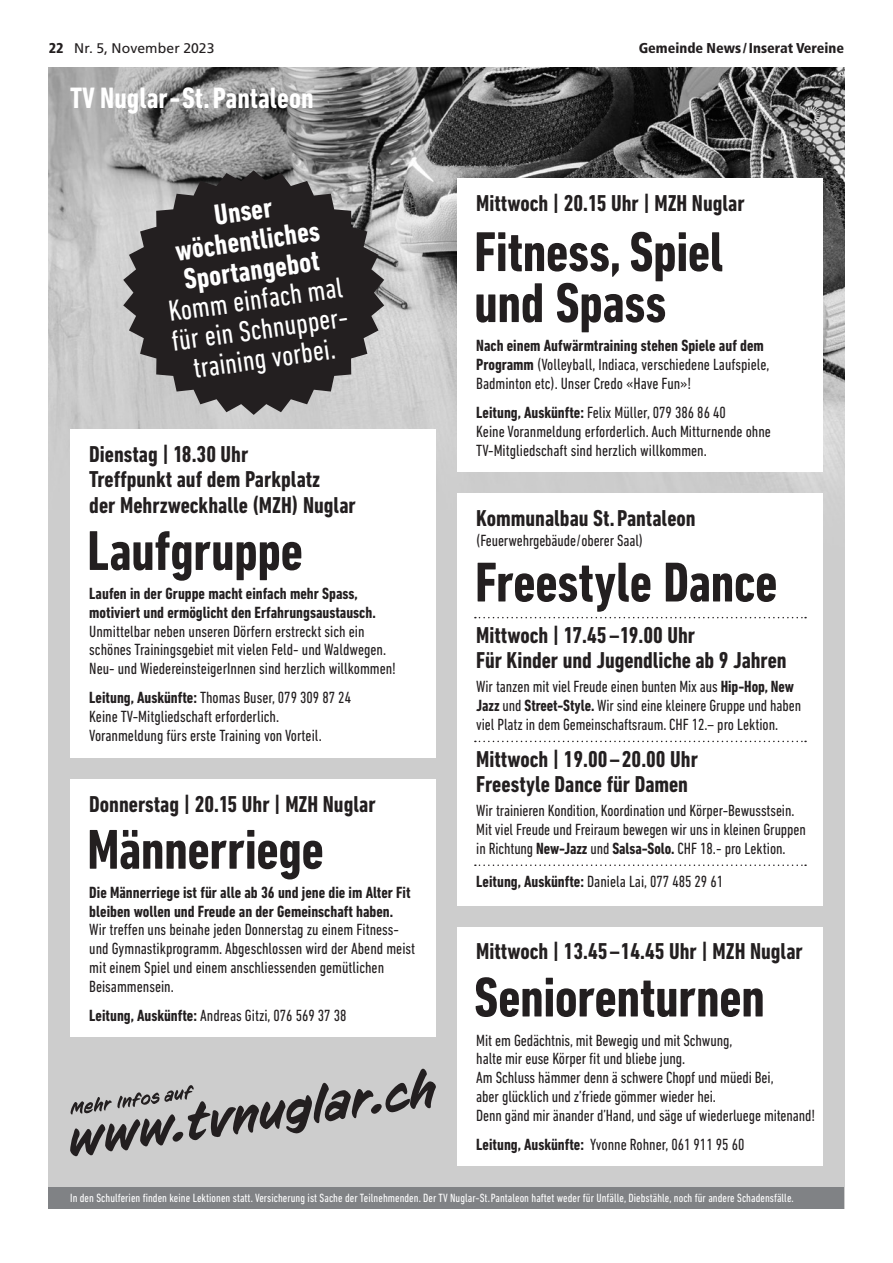
<style>
.page{position:relative;width:893px;height:1263px;background:#fff}
.page>*{position:absolute;margin:0;border:0;box-sizing:border-box;transform-origin:0 0}
.t1{font:700 condensed 57px/51px "DIN Next LT Pro";letter-spacing:-.01em;color:#231f20}
.t2{font:700 condensed 30px "DIN Next LT Pro";color:#fff}
.t3{font:condensed 29.7px/29.7px "DIN Next LT Pro";color:#fff;text-align:center}
.t4{font:700 condensed 29.7px/29.7px "DIN Next LT Pro";color:#fff;text-align:center}
.t5{font:700 condensed 23.4px/25.5px "DIN Next LT Pro";color:#231f20}
.t6{font:condensed 16.5px/18.8px "DIN Next LT Pro";color:#231f20}
.t7{font:700 condensed 16.5px/18.8px "DIN Next LT Pro";color:#231f20}
.t8{font:900 condensed 14.25px "Frutiger LT Std";color:#231f20}
.t9{font:13.95px "Frutiger LT Std";letter-spacing:.005em;color:#231f20}
.t10{font:condensed 12.15px "DIN Next LT Pro";letter-spacing:.005em;color:#fff}
.s1{font-weight:900;font-stretch:condensed;font-size:14.25px}
.s2{font-weight:700}
</style>
<div class="page">
<img style="left:49px;top:67px;width:795px;height:1120px">
<div style="left:70px;top:429px;width:366px;height:329px;background:#fff"></div>
<div style="left:457px;top:179px;width:366px;height:293px;background:#fff"></div>
<svg style="left:70px;top:1064px;width:367px;height:94px;background:#aeadad"></svg>
<div style="left:49px;top:1187px;width:795px;height:22px;background:#808285"></div>
<div style="left:70px;top:779px;width:366px;height:257px;background:#fff"></div>
<div style="left:457px;top:927px;width:366px;height:239px;background:#fff"></div>
<svg style="left:123px;top:170px;width:261px;height:245px;background:#4c4a4a"></svg>
<div style="left:457px;top:493px;width:366px;height:413px;background:#fff"></div>
<svg style="left:475px;top:617px;width:331px;height:1px"></svg>
<svg style="left:475px;top:741px;width:331px;height:1px"></svg>
<svg style="left:475px;top:864px;width:331px;height:2px"></svg>
<p class="t9" style="left:49px;top:40px;width:167px"><span class="s1">22</span> Nr. 5, November 2023</p>
<p class="t8" style="left:639px;top:40px;width:207px">Gemeinde News /Inserat Vereine</p>
<h2 class="t2" style="left:70px;top:80px;width:245px">TV Nuglar-St.Pantaleon</h2>
<h3 class="t4" style="left:169px;top:206px;width:147px;rotate:-8deg">Unser wöchentliches<br>Sportangebot</h3>
<h3 class="t3" style="left:166px;top:297px;width:180px;rotate:-8deg">Komm einfach mal für ein Schnupper&shy;training vorbei.</h3>
<h3 class="t5" style="left:89px;top:441px;width:268px">Dienstag | 18.30 Uhr<br>Treffpunkt auf dem Parkplatz<br>der Mehrzweckhalle (MZH) Nuglar</h3>
<h1 class="t1" style="left:87px;top:525px;width:217px">Laufgruppe</h1>
<p class="t7" style="left:89px;top:584px;width:288px">Laufen in der Gruppe macht einfach mehr Spass, motiviert und ermöglicht den Erfahrungsaustausch.</p>
<p class="t6" style="left:89px;top:622px;width:308px">Unmittelbar neben unseren Dörfern erstreckt sich ein schönes Trainingsgebiet mit vielen Feld- und Waldwegen.<br>Neu- und WiedereinsteigerInnen sind herzlich willkommen!</p>
<p class="t6" style="left:89px;top:688px;width:263px"><span class="s2">Leitung, Auskünfte:</span> Thomas Buser, 079 309 87 24<br>Keine TV-Mitgliedschaft erforderlich.<br>Voranmeldung fürs erste Training von Vorteil.</p>
<h3 class="t5" style="left:89px;top:791px;width:288px">Donnerstag | 20.15 Uhr | MZH Nuglar</h3>
<h1 class="t1" style="left:87px;top:824px;width:238px">Männerriege</h1>
<p class="t7" style="left:89px;top:883px;width:323px">Die Männerriege ist für alle ab 36 und jene die im Alter Fit bleiben wollen und Freude an der Gemeinschaft haben.</p>
<p class="t6" style="left:89px;top:920px;width:327px">Wir treffen uns beinahe jeden Donnerstag zu einem Fitness&shy;und Gymnastikprogramm. Abgeschlossen wird der Abend meist mit einem Spiel und einem anschliessenden gemütlichen Beisammensein.</p>
<p class="t6" style="left:89px;top:1006px;width:259px"><span class="s2">Leitung, Auskünfte:</span> Andreas Gitzi, 076 569 37 38</p>
<h3 class="t5" style="left:476px;top:190px;width:270px">Mittwoch | 20.15 Uhr | MZH Nuglar</h3>
<h1 class="t1" style="left:474px;top:226px;width:251px">Fitness, Spiel und Spass</h1>
<p class="t6" style="left:476px;top:336px;width:295px"><span class="s2">Nach einem Aufwärmtraining stehen Spiele auf dem<br>Programm</span> (Volleyball, Indiaca, verschiedene Laufspiele,<br>Badminton etc). Unser Credo «Have Fun»!</p>
<p class="t6" style="left:476px;top:403px;width:296px"><span class="s2">Leitung, Auskünfte:</span> Felix Müller, 079 386 86 40<br>Keine Voranmeldung erforderlich. Auch Mitturnende ohne<br>TV-Mitgliedschaft sind herzlich willkommen.</p>
<h3 class="t5" style="left:476px;top:505px;width:221px">Kommunalbau St.Pantaleon</h3>
<p class="t6" style="left:476px;top:531px;width:168px">(Feuerwehrgebäude/oberer Saal)</p>
<h1 class="t1" style="left:475px;top:557px;width:304px">Freestyle Dance</h1>
<h3 class="t5" style="left:476px;top:623px;width:312px;line-height:24.8px">Mittwoch | 17.45 –19.00 Uhr<br>Für Kinder und Jugendliche ab 9 Jahren</h3>
<p class="t6" style="left:476px;top:677px;width:326px">Wir tanzen mit viel Freude einen bunten Mix aus <span class="s2">Hip-Hop, New<br>Jazz</span> und <span class="s2">Street-Style.</span> Wir sind eine kleinere Gruppe und haben viel Platz in dem Gemeinschaftsraum. CHF 12.– pro Lektion.</p>
<h3 class="t5" style="left:476px;top:747px;width:223px;line-height:24.8px">Mittwoch | 19.00–20.00 Uhr<br>Freestyle Dance für Damen</h3>
<p class="t6" style="left:476px;top:801px;width:331px">Wir trainieren Kondition, Koordination und Körper-Bewusstsein.<br>Mit viel Freude und Freiraum bewegen wir uns in kleinen Gruppen in Richtung <span class="s2">New-Jazz</span> und <span class="s2">Salsa-Solo.</span> CHF 18.- pro Lektion.</p>
<p class="t6" style="left:476px;top:872px;width:248px"><span class="s2">Leitung, Auskünfte:</span> Daniela Lai, 077 485 29 61</p>
<h3 class="t5" style="left:476px;top:939px;width:328px">Mittwoch | 13.45–14.45 Uhr | MZH Nuglar</h3>
<h1 class="t1" style="left:474px;top:972px;width:292px">Seniorenturnen</h1>
<p class="t6" style="left:476px;top:1031px;width:340px">Mit em Gedächtnis, mit Bewegig und mit Schwung,<br>halte mir euse Körper fit und bliebe jung.<br>Am Schluss hämmer denn ä schwere Chopf und müedi Bei,<br>aber glücklich und z’friede gömmer wieder hei.<br>Denn gänd mir änander d’Hand, und säge uf wiederluege mitenand!</p>
<p class="t6" style="left:476px;top:1135px;width:270px"><span class="s2">Leitung, Auskünfte:</span> Yvonne Rohner, 061 911 95 60</p>
<p class="t10" style="left:70px;top:1191px;width:725px">In den Schulferien finden keine Lektionen statt. Versicherung ist Sache der Teilnehmenden. Der TV Nuglar-St.Pantaleon haftet weder für Unfälle, Diebstähle, noch für andere Schadensfälle.</p>
</div>
